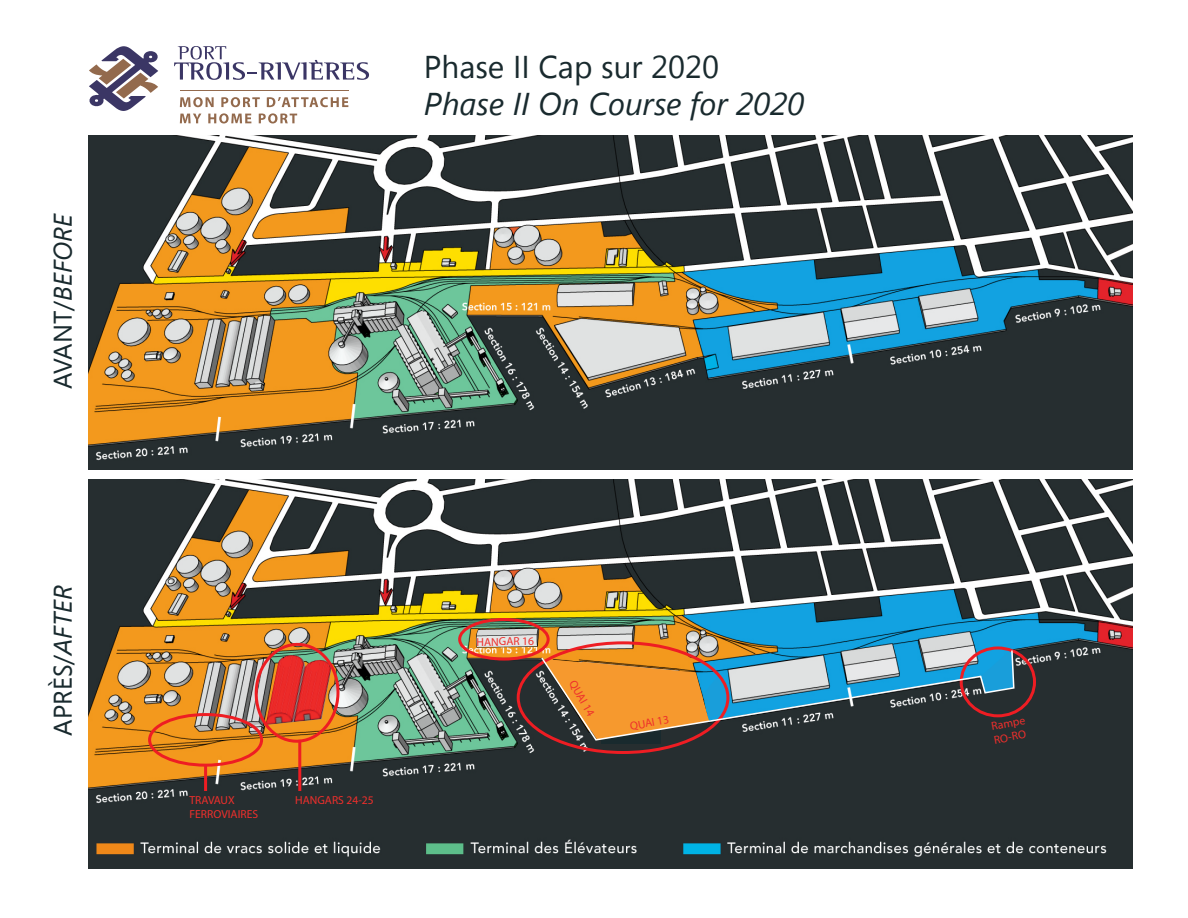
<style>
.page{position:relative;width:1188px;height:918px;background:#fff}
.page>*{position:absolute;margin:0;border:0;box-sizing:border-box;transform-origin:0 0}
.t1{font:italic 31.5px "Segoe UI";color:#192a2e}
.t2{font:31.5px "Segoe UI";color:#192a2e}
.t3{font:25.5px "Segoe UI";color:#192a2e}
.t4{font:11.55px/14px "Myriad Pro";letter-spacing:-.005em;color:#ee2f2c}
.s1{font-style:italic}
</style>
<div class="page">
<img style="left:89px;top:136px;width:1044px;height:333px">
<img style="left:89px;top:479px;width:1044px;height:389px">
<div style="left:601px;top:728px;width:59px;height:16px;background:#192a2e"></div>
<img style="left:475px;top:627px;width:65px;height:21px">
<div style="left:960px;top:647px;width:76px;height:70px;border:3px solid #ee1d23;border-radius:50%"></div>
<div style="left:458px;top:618px;width:92px;height:43px;border:3px solid #ee1d23;border-radius:50%"></div>
<div style="left:148px;top:713px;width:115px;height:54px;border:3px solid #ee1d23;border-radius:50%"></div>
<img style="left:255px;top:642px;width:86px;height:102px">
<div style="left:517px;top:641px;width:212px;height:113px;border:3px solid #ee1d23;border-radius:50%"></div>
<svg style="left:540px;top:649px;width:475px;height:92px;background:#7a7a6a"></svg>
<hr style="left:298px;top:740px;width:3px;height:51px;background:#ee1d23">
<hr style="left:204px;top:765px;width:3px;height:26px;background:#ee1d23">
<svg style="left:89px;top:46px;width:69px;height:65px"></svg>
<svg style="left:180px;top:97px;width:34px;height:10px"></svg>
<svg style="left:221px;top:97px;width:39px;height:10px"></svg>
<svg style="left:267px;top:97px;width:81px;height:10px"></svg>
<svg style="left:180px;top:114px;width:21px;height:9px"></svg>
<svg style="left:208px;top:113px;width:43px;height:11px"></svg>
<svg style="left:259px;top:113px;width:38px;height:11px"></svg>
<svg style="left:174px;top:46px;width:195px;height:34px"></svg>
<hr style="left:180px;top:90px;width:168px;height:1px;background:#936a4d">
<h2 class="t3" style="left:45px;top:389px;width:177px;rotate:-90deg">AVANT/<span class="s1">BEFORE</span></h2>
<h2 class="t3" style="left:45px;top:736px;width:152px;rotate:-90deg">APRÈS/<span class="s1">AFTER</span></h2>
<h1 class="t2" style="left:424px;top:45px;width:297px">Phase II Cap sur 2020</h1>
<h1 class="t1" style="left:424px;top:82px;width:382px">Phase II On Course for 2020</h1>
<p class="t4" style="left:189px;top:793px;width:70px">TRAVAUX<br>FERROVIAIRES</p>
<p class="t4" style="left:295px;top:793px;width:80px">HANGARS 24-25</p>
<p class="t4" style="left:477px;top:634px;width:59px">HANGAR 16</p>
<p class="t4" style="left:578px;top:677px;width:41px;rotate:60deg">QUAI 14</p>
<p class="t4" style="left:629px;top:719px;width:41px;rotate:-10deg">QUAI 13</p>
<p class="t4" style="left:990px;top:719px;width:36px;rotate:-10deg">Rampe<br>RO-RO</p>
</div>
